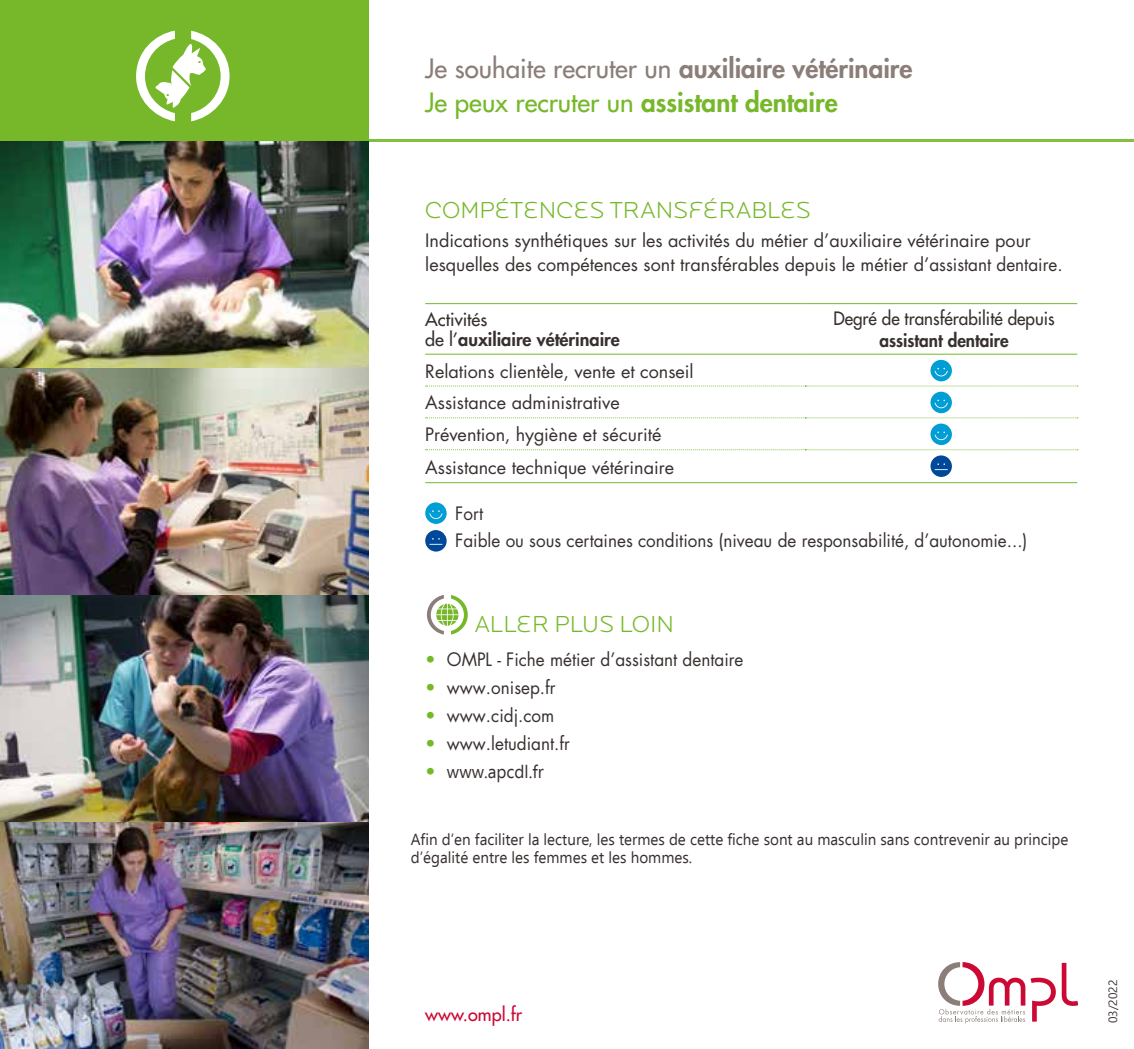
<style>
.page{position:relative;width:1134px;height:1049px;background:#fff}
.page>*{position:absolute;margin:0;border:0;box-sizing:border-box;transform-origin:0 0}
.t1{font:800 26px "Futura Std";color:#8b7e79}
.t2{font:800 26px "Futura Std";color:#76b82a}
.t3{font:300 24px "Locator Display";color:#76b82a}
.t4{font:18px/32px "Futura Std";color:#37302f}
.t5{font:18px/27.6px "Futura Std";color:#37302f;scale:.95 1}
.t6{font:800 18px/20px "Futura Std";color:#37302f}
.t7{font:500 18px "Futura Std";color:#37302f;scale:.95 1}
.t8{font:800 18px "Futura Std";color:#37302f;scale:.95 1}
.t9{font:18px "Ebrima";color:#37302f;scale:.95 1}
.t10{font:500 18px "Futura Std";color:#cc0935}
.t11{font:16px/18.2px "Ebrima";color:#37302f;scale:.95 1}
.t12{font:12px "Ebrima";color:#37302f}
.s1{font-weight:500}
.s2{color:#76b82a}
.s3{font-family:"Futura Std";color:#76b82a}
</style>
<div class="page">
<hr style="left:0;top:139px;width:1134px;height:3px;background:#76b82a">
<div style="left:0;top:0;width:369px;height:142px;background:#76b82a"></div>
<img style="left:0;top:142px;width:369px;height:907px">
<hr style="left:425px;top:303px;width:380px;height:1px;background:#76b82a">
<hr style="left:805px;top:303px;width:272px;height:1px;background:#76b82a">
<hr style="left:805px;top:354px;width:272px;height:1px;background:#76b82a">
<hr style="left:425px;top:482px;width:380px;height:1px;background:#76b82a">
<hr style="left:805px;top:482px;width:272px;height:1px;background:#76b82a">
<hr style="left:425px;top:354px;width:380px;height:1px;background:#76b82a">
<svg style="left:425px;top:360px;width:653px;height:117px"></svg>
<svg style="left:425px;top:502px;width:22px;height:22px"></svg>
<svg style="left:425px;top:530px;width:22px;height:22px"></svg>
<svg style="left:427px;top:595px;width:41px;height:39px"></svg>
<svg style="left:136px;top:31px;width:94px;height:90px"></svg>
<svg style="left:1062px;top:963px;width:15px;height:43px"></svg>
<svg style="left:938px;top:962px;width:118px;height:61px"></svg>
<h1 class="t1" style="left:425px;top:52px;width:489px"><span class="s1">Je souhaite recruter un</span> auxiliaire vétérinaire</h1>
<h1 class="t2" style="left:425px;top:86px;width:414px"><span class="s1">Je peux recruter un</span> assistant dentaire</h1>
<h2 class="t3" style="left:425px;top:195px;width:387px">COMPÉTENCES TRANSFÉRABLES</h2>
<p class="t4" style="left:425px;top:229px;width:639px;line-height:24px">Indications synthétiques sur les activités du métier d’auxiliaire vétérinaire pour lesquelles des compétences sont transférables depuis le métier d’assistant dentaire.</p>
<p class="t6" style="left:425px;top:310px;width:196px"><span class="s1">Activités<br>de l’</span>auxiliaire vétérinaire</p>
<p class="t7" style="left:833px;top:307px;width:235px">Degré de transférabilité depuis</p>
<p class="t8" style="left:879px;top:329px;width:138px">assistant dentaire</p>
<p class="t4" style="left:425px;top:355px;width:270px">Relations clientèle, vente et conseil Assistance administrative Prévention, hygiène et sécurité Assistance technique vétérinaire</p>
<p class="t5" style="left:455px;top:499px;width:604px">Fort<br>Faible ou sous certaines conditions (niveau de responsabilité, d’autonomie...)</p>
<h2 class="t3" style="left:475px;top:610px;width:201px">ALLER PLUS LOIN</h2>
<p class="t5" style="left:425px;top:645px;width:336px"><span class="s2">•</span> OMPL - Fiche métier d’assistant dentaire</p>
<p class="t5" style="left:425px;top:673px;width:139px"><span class="s2">•</span> www.onisep.fr</p>
<p class="t5" style="left:425px;top:701px;width:137px"><span class="s2">•</span> www.cidj.com</p>
<p class="t5" style="left:425px;top:729px;width:154px"><span class="s2">•</span> www.letudiant.fr</p>
<p class="t9" style="left:425px;top:758px;width:126px"><span class="s3">•</span> www.apcdl.fr</p>
<p class="t11" style="left:411px;top:830px;width:694px">Afin d’en faciliter la lecture, les termes de cette fiche sont au masculin sans contrevenir au principe d’égalité entre les femmes et les hommes.</p>
<p class="t10" style="left:425px;top:1003px;width:98px">www.ompl.fr</p>
<p class="t12" style="left:1104px;top:1023px;width:45px;rotate:-90deg">03/2022</p>
</div>
